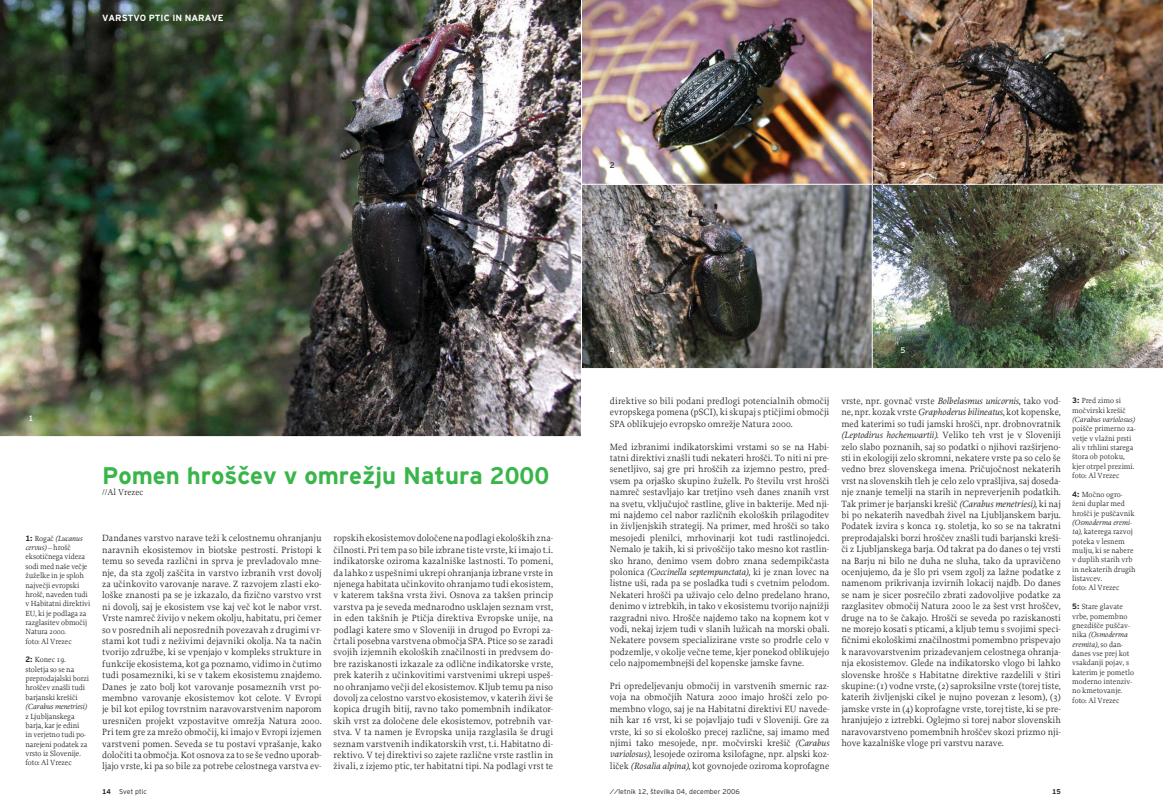
<style>
.page{position:relative;width:1163px;height:808px;background:#fff}
.page>*{position:absolute;margin:0;border:0;box-sizing:border-box;transform-origin:0 0}
.t1{font:700 24px "Interstate Bold Mono CE";color:#39b54a}
.t2{font:9.5px/11.4px "Proforma";color:#231f20;text-align:justify}
.t3{font:700 9px "Interstate Bold Mono CE";color:#fff}
.t4{font:9px "Proforma";color:#231f20}
.t5{font:500 8px "Interstate Regular Mono CE";color:#fff}
.t6{font:500 8px "Interstate Regular Mono CE";color:#231f20}
.t7{font:7.8px/9.4px "Proforma";color:#231f20}
.t8{font:italic 7.8px "Proforma";letter-spacing:-.005em;color:#231f20}
.t9{font:300 7px "Interstate Light Mono CE";color:#231f20}
.t10{font:700 7px "Interstate Bold Mono CE";color:#231f20}
.s1{font-family:"Interstate Bold Mono CE";font-weight:700}
.s2{font-style:italic}
</style>
<div class="page">
<img style="left:583px;top:186px;width:288px;height:181px">
<img style="left:871px;top:185px;width:291px;height:184px">
<img style="left:0;top:0;width:581px;height:437px">
<img style="left:872px;top:0;width:290px;height:185px">
<img style="left:582px;top:0;width:290px;height:185px">
<p class="t3" style="left:102px;top:15px;width:123px">VARSTVO PTIC IN NARAVE</p>
<p class="t6" style="left:609px;top:163px;width:6px">2</p>
<p class="t5" style="left:900px;top:163px;width:6px">3</p>
<p class="t5" style="left:609px;top:347px;width:6px">4</p>
<p class="t5" style="left:900px;top:347px;width:6px">5</p>
<p class="t5" style="left:28px;top:415px;width:6px">1</p>
<p class="t7" style="left:26px;top:534px;width:66px"><span class="s1">1:</span> Rogač <span class="s2">(Lucanus cervus)</span> – hrošč eksotičnega videza sodi med naše večje žuželke in je sploh največji evropski hrošč, naveden tudi v Habitatni direktivi<br>EU, ki je podlaga za razglasitev območij<br>Natura 2000.<br>foto: Al Vrezec</p>
<p class="t7" style="left:26px;top:656px;width:65px"><span class="s1">2:</span> Konec 19. stoletja so se na preprodajalski borzi hroščev znašli tudi barjanski krešiči</p>
<p class="t8" style="left:26px;top:704px;width:63px">(Carabus menetriesi)</p>
<p class="t7" style="left:26px;top:712px;width:63px">z Ljubljanskega barja, kar je edini in verjetno tudi po&shy;narejeni podatek za vrsto iz Slovenije. foto: Al Vrezec</p>
<h1 class="t1" style="left:102px;top:467px;width:448px">Pomen hroščev v omrežju Natura 2000</h1>
<p class="t4" style="left:102px;top:489px;width:43px">//Al Vrezec</p>
<p class="t2" style="left:102px;top:533px;width:221px">Dandanes varstvo narave teži k celostnemu ohranjanju naravnih ekosistemov in biotske pestrosti. Pristopi k temu so seveda različni in sprva je prevladovalo mne&shy;nje, da sta zgolj zaščita in varstvo izbranih vrst dovolj za učinkovito varovanje narave. Z razvojem zlasti eko&shy;loške znanosti pa se je izkazalo, da fizično varstvo vrst ni dovolj, saj je ekosistem vse kaj več kot le nabor vrst.<br>Vrste namreč živijo v nekem okolju, habitatu, pri čemer so v posrednih ali neposrednih povezavah z drugimi vr&shy;stami kot tudi z neživimi dejavniki okolja. Na ta način tvorijo združbe, ki se vpenjajo v kompleks strukture in funkcije ekosistema, kot ga poznamo, vidimo in čutimo tudi posamezniki, ki se v takem ekosistemu znajdemo.<br>Danes je zato bolj kot varovanje posameznih vrst po&shy;membno varovanje ekosistemov kot celote. V Evropi je bil kot epilog tovrstnim naravovarstvenim naporom uresničen projekt vzpostavitve omrežja Natura 2000.<br>Pri tem gre za mrežo območij, ki imajo v Evropi izjemen varstveni pomen. Seveda se tu postavi vprašanje, kako določiti ta območja. Kot osnova za to se še vedno uporab&shy;ljajo vrste, ki pa so bile za potrebe celostnega varstva ev-</p>
<p class="t2" style="left:333px;top:533px;width:221px">ropskih ekosistemov določene na podlagi ekoloških zna&shy;čilnosti. Pri tem pa so bile izbrane tiste vrste, ki imajo t.i. indikatorske oziroma kazalniške lastnosti. To pomeni, da lahko z uspešnimi ukrepi ohranjanja izbrane vrste in njenega habitata učinkovito ohranjamo tudi ekosistem, v katerem takšna vrsta živi. Osnova za takšen princip varstva pa je seveda mednarodno usklajen seznam vrst, in eden takšnih je Ptičja direktiva Evropske unije, na podlagi katere smo v Sloveniji in drugod po Evropi za&shy;črtali posebna varstvena območja SPA. Ptice so se zaradi svojih izjemnih ekoloških značilnosti in predvsem do&shy;bre raziskanosti izkazale za odlične indikatorske vrste, prek katerih z učinkovitimi varstvenimi ukrepi uspeš&shy;no ohranjamo večji del ekosistemov. Kljub temu pa niso dovolj za celostno varstvo ekosistemov, v katerih živi še kopica drugih bitij, ravno tako pomembnih indikator&shy;skih vrst za določene dele ekosistemov, potrebnih var&shy;stva. V ta namen je Evropska unija razglasila še drugi seznam varstvenih indikatorskih vrst, t.i. Habitatno di&shy;rektivo. V tej direktivi so zajete različne vrste rastlin in živali, z izjemo ptic, ter habitatni tipi. Na podlagi vrst te</p>
<p class="t2" style="left:609px;top:396px;width:221px">direktive so bili podani predlogi potencialnih območij evropskega pomena (pSCI), ki skupaj s ptičjimi območji SPA oblikujejo evropsko omrežje Natura 2000.</p>
<p class="t2" style="left:609px;top:441px;width:221px">Med izbranimi indikatorskimi vrstami so se na Habi&shy;tatni direktivi znašli tudi nekateri hrošči. To niti ni pre&shy;senetljivo, saj gre pri hroščih za izjemno pestro, pred&shy;vsem pa orjaško skupino žuželk. Po številu vrst hrošči namreč sestavljajo kar tretjino vseh danes znanih vrst na svetu, vključujoč rastline, glive in bakterije. Med nji&shy;mi najdemo cel nabor različnih ekoloških prilagoditev in življenjskih strategij. Na primer, med hrošči so tako mesojedi plenilci, mrhovinarji kot tudi rastlinojedci.<br>Nemalo je takih, ki si privoščijo tako mesno kot rastlin&shy;sko hrano, denimo vsem dobro znana sedempikčasta polonica <span class="s2">(Coccinella septempunctata)</span>, ki je znan lovec na listne uši, rada pa se posladka tudi s cvetnim pelodom.<br>Nekateri hrošči pa uživajo celo delno predelano hrano, denimo v iztrebkih, in tako v ekosistemu tvorijo najnižji razgradni nivo. Hrošče najdemo tako na kopnem kot v vodi, nekaj izjem tudi v slanih lužicah na morski obali.<br>Nekatere povsem specializirane vrste so prodrle celo v podzemlje, v okolje večne teme, kjer ponekod oblikujejo celo najpomembnejši del kopenske jamske favne.</p>
<p class="t2" style="left:609px;top:681px;width:221px">Pri opredeljevanju območij in varstvenih smernic raz&shy;voja na območjih Natura 2000 imajo hrošči zelo po&shy;membno vlogo, saj je na Habitatni direktivi EU navede&shy;nih kar 16 vrst, ki se pojavljajo tudi v Sloveniji. Gre za vrste, ki so si ekološko precej različne, saj imamo med njimi tako mesojede, npr. močvirski krešič <span class="s2">(Carabus variolosus)</span>, lesojede oziroma ksilofagne, npr. alpski koz&shy;liček <span class="s2">(Rosalia alpina)</span>, kot govnojede oziroma koprofagne</p>
<p class="t2" style="left:841px;top:396px;width:221px">vrste, npr. govnač vrste <span class="s2">Bolbelasmus unicornis</span>, tako vod&shy;ne, npr. kozak vrste <span class="s2">Graphoderus bilineatus</span>, kot kopenske, med katerimi so tudi jamski hrošči, npr. drobnovratnik <span class="s2">(Leptodirus hochenwartii)</span>. Veliko teh vrst je v Sloveniji zelo slabo poznanih, saj so podatki o njihovi razširjeno&shy;sti in ekologiji zelo skromni, nekatere vrste pa so celo še vedno brez slovenskega imena. Pričujočnost nekaterih vrst na slovenskih tleh je celo zelo vprašljiva, saj doseda&shy;nje znanje temelji na starih in nepreverjenih podatkih.<br>Tak primer je barjanski krešič <span class="s2">(Carabus menetriesi)</span>, ki naj bi po nekaterih navedbah živel na Ljubljanskem barju.<br>Podatek izvira s konca 19. stoletja, ko so se na takratni preprodajalski borzi hroščev znašli tudi barjanski kreši&shy;či z Ljubljanskega barja. Od takrat pa do danes o tej vrsti na Barju ni bilo ne duha ne sluha, tako da upravičeno ocenjujemo, da je šlo pri vsem zgolj za lažne podatke z namenom prikrivanja izvirnih lokacij najdb. Do danes se nam je sicer posrečilo zbrati zadovoljive podatke za razglasitev območij Natura 2000 le za šest vrst hroščev, druge na to še čakajo. Hrošči se seveda po raziskanosti ne morejo kosati s pticami, a kljub temu s svojimi speci&shy;fičnimi ekološkimi značilnostmi pomembno prispevajo k naravovarstvenim prizadevanjem celostnega ohranja&shy;nja ekosistemov. Glede na indikatorsko vlogo bi lahko slovenske hrošče s Habitatne direktive razdelili v štiri skupine: (1) vodne vrste, (2) saproksilne vrste (torej tiste, katerih življenjski cikel je nujno povezan z lesom), (3) jamske vrste in (4) koprofagne vrste, torej tiste, ki se pre&shy;hranjujejo z iztrebki. Oglejmo si torej nabor slovenskih naravovarstveno pomembnih hroščev skozi prizmo nji&shy;hove kazalniške vloge pri varstvu narave.</p>
<p class="t9" style="left:102px;top:789px;width:46px"><span class="s1">14</span> Svet ptic</p>
<p class="t9" style="left:609px;top:789px;width:131px">//letnik 12, številka 04, december 2006</p>
<p class="t10" style="left:1051px;top:789px;width:10px">15</p>
<p class="t7" style="left:1072px;top:397px;width:55px"><span class="s1">3:</span> Pred zimo si močvirski krešič</p>
<p class="t8" style="left:1072px;top:416px;width:64px">(Carabus variolosus)</p>
<p class="t7" style="left:1072px;top:425px;width:65px">poišče primerno za&shy;vetje v vlažni prsti ali v trhlini starega štora ob potoku, kjer otrpel prezimi. foto: Al Vrezec</p>
<p class="t7" style="left:1072px;top:490px;width:64px"><span class="s1">4:</span> Močno ogro&shy;ženi duplar med hrošči je puščavnik</p>
<p class="t7" style="left:1072px;top:518px;width:65px"><span class="s2">(Osmoderma eremi&shy;ta)</span>, katerega razvoj poteka v lesnem mulju, ki se nabere v duplih starih vrb in nekaterih drugih listavcev.<br>foto: Al Vrezec</p>
<p class="t7" style="left:1072px;top:602px;width:63px"><span class="s1">5:</span> Stare glavate vrbe, pomembno gnezdišče puščav&shy;nika <span class="s2">(Osmoderma eremita)</span>, so dan&shy;danes vse prej kot vsakdanji pojav, s katerim je pometlo moderno intenziv&shy;no kmetovanje. foto: Al Vrezec</p>
</div>
